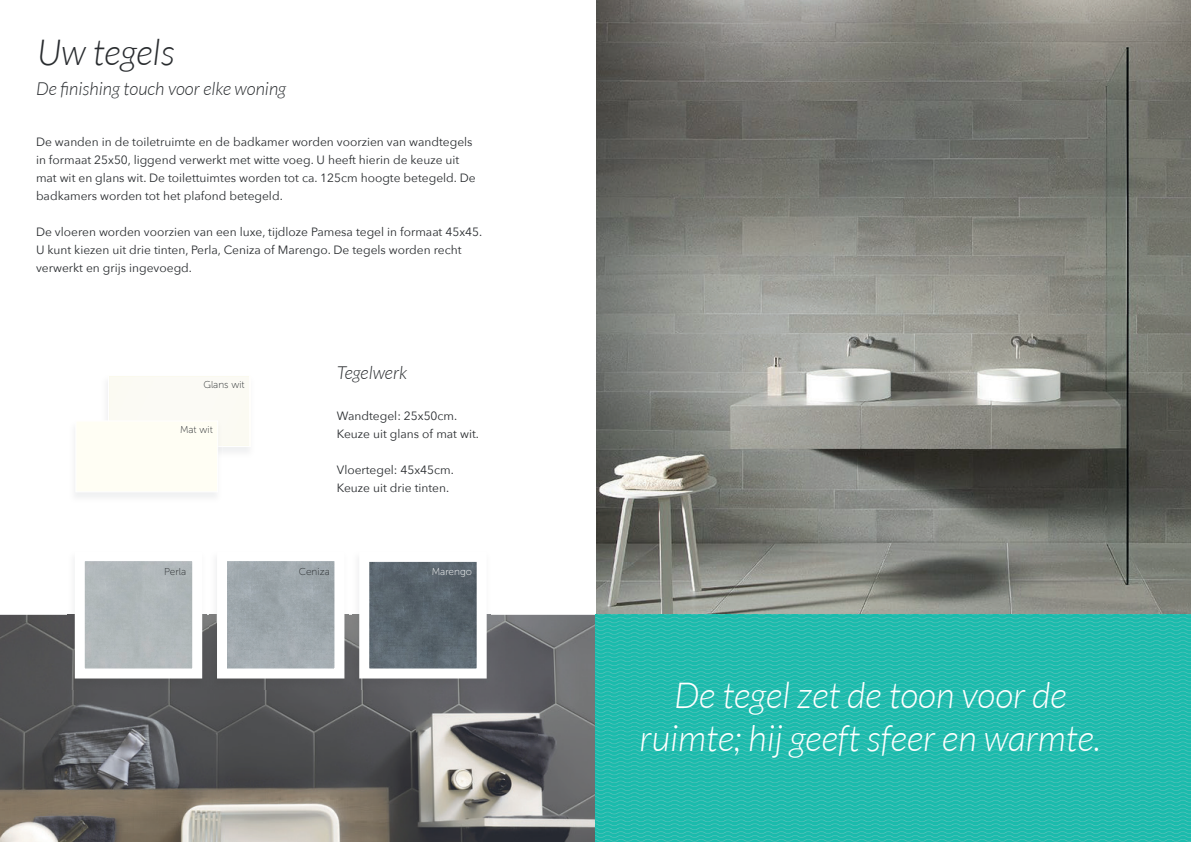
<style>
.page{position:relative;width:1191px;height:842px;background:#fff}
.page>*{position:absolute;margin:0;border:0;box-sizing:border-box;transform-origin:0 0}
.t1{font:italic 300 36px/43.2px "Lato";color:#fff;text-align:center}
.t2{font:italic 300 36px "Lato";color:#292c2f}
.t3{font:italic 300 18px "Lato";color:#292c2f}
.t4{font:12px/18px "Avenir Next";color:#292c2f}
.t5{font:10px "Museo Sans 100";color:#292c2f}
.t6{font:10px "Museo Sans 100";color:#292d2f}
.t7{font:10px "Museo Sans 100";color:#fff}
</style>
<div class="page">
<div style="left:109px;top:376px;width:141px;height:70px;background:#fbfaf4"></div>
<hr style="left:250px;top:376px;width:1px;height:70px;background:#fffefb">
<img style="left:218px;top:420px;width:4px;height:27px">
<div style="left:75px;top:420px;width:143px;height:72px;background:#fffef4"></div>
<img style="left:0;top:615px;width:595px;height:227px">
<img style="left:68px;top:614px;width:138px;height:76px">
<div style="left:86px;top:562px;width:105px;height:105px;background:#b1b8ba"></div>
<div style="left:75px;top:551px;width:127px;height:127px;border:10px solid #fff"></div>
<img style="left:352px;top:559px;width:139px;height:131px">
<img style="left:370px;top:562px;width:106px;height:105px">
<div style="left:359px;top:551px;width:128px;height:127px;border:10px solid #fff"></div>
<img style="left:210px;top:559px;width:139px;height:131px">
<img style="left:228px;top:562px;width:105px;height:105px">
<div style="left:217px;top:551px;width:127px;height:127px;border:10px solid #fff"></div>
<img style="left:595px;top:0;width:596px;height:615px">
<svg style="left:595px;top:615px;width:596px;height:227px;background:#25bcae"></svg>
<h1 class="t2" style="left:37px;top:33px;width:139px">Uw tegels</h1>
<h2 class="t3" style="left:36px;top:79px;width:251px">De finishing touch voor elke woning</h2>
<p class="t4" style="left:36px;top:132px;width:441px">De wanden in de toiletruimte en de badkamer worden voorzien van wandtegels in formaat 25x50, liggend verwerkt met witte voeg. U heeft hierin de keuze uit mat wit en glans wit. De toilettuimtes worden tot ca. 125cm hoogte betegeld. De badkamers worden tot het plafond betegeld.</p>
<p class="t4" style="left:36px;top:222px;width:448px">De vloeren worden voorzien van een luxe, tijdloze Pamesa tegel in formaat 45x45.<br>U kunt kiezen uit drie tinten, Perla, Ceniza of Marengo. De tegels worden recht verwerkt en grijs ingevoegd.</p>
<p class="t6" style="left:203px;top:379px;width:43px">Glans wit</p>
<p class="t5" style="left:180px;top:424px;width:34px">Mat wit</p>
<h2 class="t3" style="left:337px;top:363px;width:72px">Tegelwerk</h2>
<p class="t4" style="left:337px;top:406px;width:143px">Wandtegel: 25x50cm.<br>Keuze uit glans of mat wit.</p>
<p class="t4" style="left:337px;top:460px;width:118px">Vloertegel: 45x45cm.<br>Keuze uit drie tinten.</p>
<p class="t5" style="left:164px;top:566px;width:24px">Perla</p>
<p class="t5" style="left:299px;top:566px;width:33px">Ceniza</p>
<p class="t7" style="left:432px;top:566px;width:42px">Marengo</p>
<h1 class="t1" style="left:639px;top:674px;width:463px">De tegel zet de toon voor de ruimte; hij geeft sfeer en warmte.</h1>
</div>
